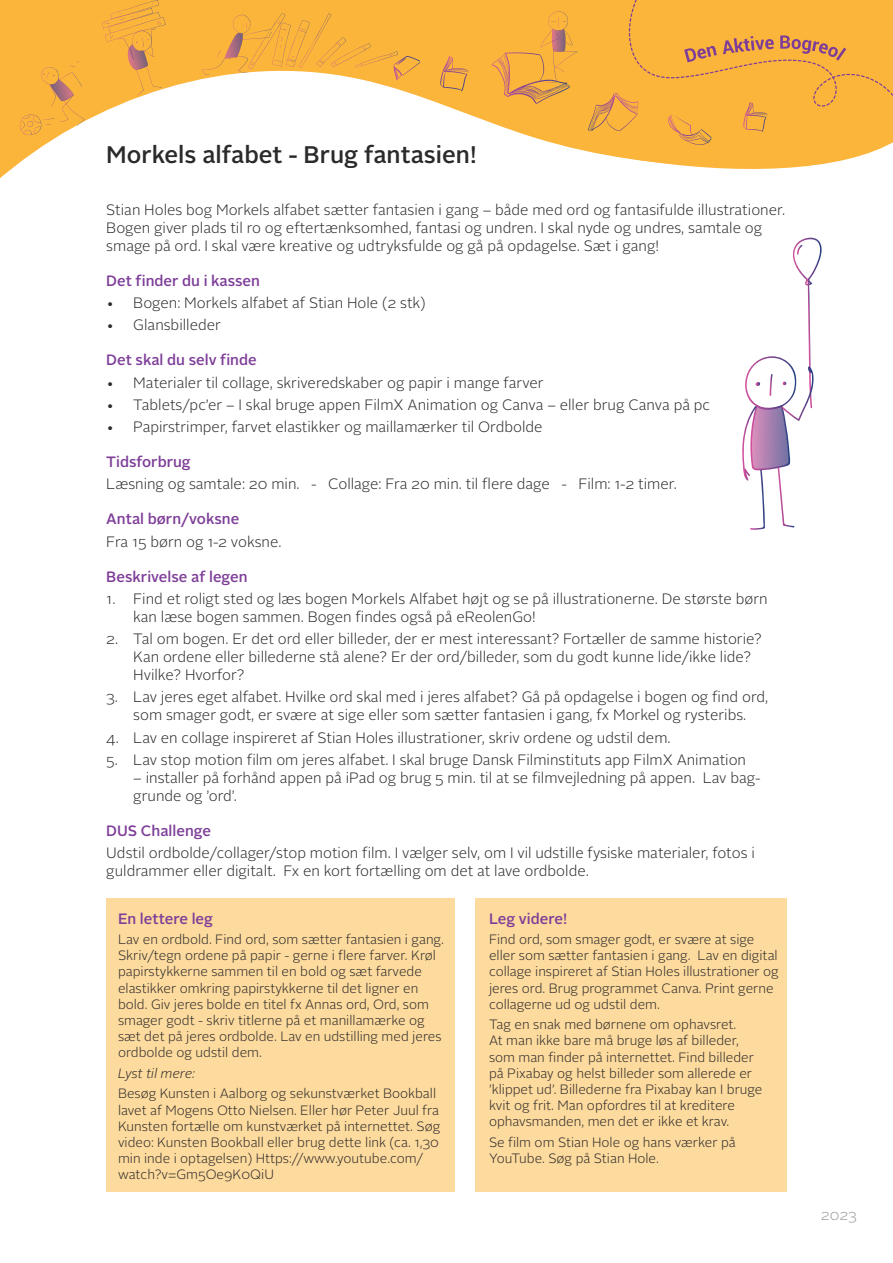
<style>
.page{position:relative;width:893px;height:1263px;background:#fff}
.page>*{position:absolute;margin:0;border:0;box-sizing:border-box;transform-origin:0 0}
.Overskrift_sort{font:500 24px "Alright Sans";color:#2b292a}
.Brødtekst{font:300 15px/18px "Alright Sans";color:#2b292a}
.Pink_underoverskrift{font:500 15px "Alright Sans";color:#7e3e98}
.Brødtekst-2{font:300 15px "Alright Sans";color:#999b9e}
.Tekst_gul_kasse{font:300 13.5px/16.2px "Alright Sans";color:#2b292a}
.Tekst_gul_kasse-2{font:italic 300 13.5px "Alright Sans";color:#2b292a}
</style>
<div class="page">
<svg style="left:0;top:0;width:588px;height:178px"></svg>
<svg style="left:102px;top:0;width:64px;height:96px;background:#f4af44"></svg>
<svg style="left:440px;top:56px;width:29px;height:35px"></svg>
<svg style="left:491px;top:11px;width:87px;height:93px;background:#f1ab42"></svg>
<svg style="left:19px;top:61px;width:65px;height:74px;background:#f4b147"></svg>
<svg style="left:202px;top:13px;width:218px;height:67px;background:#f7b64b"></svg>
<svg style="left:638px;top:160px;width:205px;height:9px;fill:#fcb53b"></svg>
<svg style="left:588px;top:0;width:305px;height:160px;background:#f7b140"></svg>
<div style="left:106px;top:898px;width:349px;height:294px;background:#fdda9d"></div>
<div style="left:475px;top:898px;width:312px;height:294px;background:#fdda9d"></div>
<svg style="left:742px;top:238px;width:80px;height:292px"></svg>
<h4 class="Overskrift_sort" style="left:106px;top:138px;width:372px">Morkels alfabet - Brug fantasien!</h4>
<p class="Brødtekst" style="left:106px;top:201px;width:680px">Stian Holes bog Morkels alfabet sætter fantasien i gang – både med ord og fantasifulde illustrationer.<br>Bogen giver plads til ro og eftertænksomhed, fantasi og undren. I skal nyde og undres, samtale og smage på ord. I skal være kreative og udtryksfulde og gå på opdagelse. Sæt i gang!</p>
<h5 class="Pink_underoverskrift" style="left:106px;top:270px;width:155px">Det finder du i kassen</h5>
<p class="Brødtekst" style="left:106px;top:294px;width:321px">• Bogen: Morkels alfabet af Stian Hole (2 stk)</p>
<p class="Brødtekst" style="left:106px;top:316px;width:116px">• Glansbilleder</p>
<h5 class="Pink_underoverskrift" style="left:106px;top:350px;width:152px">Det skal du selv finde</h5>
<p class="Brødtekst" style="left:106px;top:374px;width:439px">• Materialer til collage, skriveredskaber og papir i mange farver</p>
<p class="Brødtekst" style="left:106px;top:396px;width:605px">• Tablets/pc’er – I skal bruge appen FilmX Animation og Canva – eller brug Canva på pc</p>
<p class="Brødtekst" style="left:106px;top:418px;width:438px">• Papirstrimper, farvet elastikker og maillamærker til Ordbolde</p>
<h5 class="Pink_underoverskrift" style="left:106px;top:452px;width:86px">Tidsforbrug</h5>
<p class="Brødtekst" style="left:106px;top:475px;width:572px">Læsning og samtale: 20 min. - Collage: Fra 20 min. til flere dage - Film: 1-2 timer.</p>
<h5 class="Pink_underoverskrift" style="left:106px;top:509px;width:135px">Antal børn/voksne</h5>
<p class="Brødtekst" style="left:106px;top:533px;width:177px">Fra 15 børn og 1-2 voksne.</p>
<h5 class="Pink_underoverskrift" style="left:106px;top:566px;width:143px">Beskrivelse af legen</h5>
<p class="Brødtekst" style="left:133px;top:590px;width:636px;text-indent:-27px">1. Find et roligt sted og læs bogen Morkels Alfabet højt og se på illustrationerne. De største børn kan læse bogen sammen. Bogen findes også på eReolenGo!</p>
<p class="Brødtekst" style="left:133px;top:630px;width:630px;text-indent:-27px">2. Tal om bogen. Er det ord eller billeder, der er mest interessant? Fortæller de samme historie?<br>Kan ordene eller billederne stå alene? Er der ord/billeder, som du godt kunne lide/ikke lide?<br>Hvilke? Hvorfor?</p>
<p class="Brødtekst" style="left:106px;top:688px;width:663px;text-align:center">3. Lav jeres eget alfabet. Hvilke ord skal med i jeres alfabet? Gå på opdagelse i bogen og find ord, som smager godt, er svære at sige eller som sætter fantasien i gang, fx Morkel og rysteribs.</p>
<p class="Brødtekst" style="left:106px;top:729px;width:566px">4. Lav en collage inspireret af Stian Holes illustrationer, skriv ordene og udstil dem.</p>
<p class="Brødtekst" style="left:106px;top:751px;width:641px">5. Lav stop motion film om jeres alfabet. I skal bruge Dansk Filminstituts app FilmX Animation</p>
<p class="Brødtekst" style="left:133px;top:769px;width:629px">– installer på forhånd appen på iPad og brug 5 min. til at se filmvejledning på appen. Lav bag&shy;grunde og ’ord’.</p>
<h5 class="Pink_underoverskrift" style="left:106px;top:820px;width:106px">DUS Challenge</h5>
<p class="Brødtekst" style="left:106px;top:844px;width:650px">Udstil ordbolde/collager/stop motion film. I vælger selv, om I vil udstille fysiske materialer, fotos i guldrammer eller digitalt. Fx en kort fortælling om det at lave ordbolde.</p>
<h5 class="Pink_underoverskrift" style="left:118px;top:908px;width:96px">En lettere leg</h5>
<h6 class="Tekst_gul_kasse" style="left:118px;top:931px;width:328px">Lav en ordbold. Find ord, som sætter fantasien i gang.<br>Skriv/tegn ordene på papir - gerne i flere farver. Krøl papirstykkerne sammen til en bold og sæt farvede elastikker omkring papirstykkerne til det ligner en bold. Giv jeres bolde en titel fx Annas ord, Ord, som smager godt - skriv titlerne på et manillamærke og sæt det på jeres ordbolde. Lav en udstilling med jeres ordbolde og udstil dem.</h6>
<h6 class="Tekst_gul_kasse-2" style="left:118px;top:1064px;width:79px">Lyst til mere:</h6>
<h6 class="Tekst_gul_kasse" style="left:118px;top:1086px;width:324px">Besøg Kunsten i Aalborg og sekunstværket Bookball lavet af Mogens Otto Nielsen. Eller hør Peter Juul fra Kunsten fortælle om kunstværket på internettet. Søg video: Kunsten Bookball eller brug dette link (ca. 1,30 min inde i optagelsen) Https://www.youtube.com/ watch?v=Gm5Oe9K0QiU</h6>
<h5 class="Pink_underoverskrift" style="left:489px;top:908px;width:80px">Leg videre!</h5>
<h6 class="Tekst_gul_kasse" style="left:489px;top:931px;width:291px">Find ord, som smager godt, er svære at sige eller som sætter fantasien i gang. Lav en digital collage inspireret af Stian Holes illustrationer og jeres ord. Brug programmet Canva. Print gerne collagerne ud og udstil dem.</h6>
<h6 class="Tekst_gul_kasse" style="left:489px;top:1017px;width:275px">Tag en snak med børnene om ophavsret.<br>At man ikke bare må bruge løs af billeder, som man finder på internettet. Find billeder på Pixabay og helst billeder som allerede er ’klippet ud’. Billederne fra Pixabay kan I bruge kvit og frit. Man opfordres til at kreditere ophavsmanden, men det er ikke et krav.</h6>
<h6 class="Tekst_gul_kasse" style="left:489px;top:1134px;width:248px">Se film om Stian Hole og hans værker på<br>YouTube. Søg på Stian Hole.</h6>
<p class="Brødtekst-2" style="left:821px;top:1205px;width:37px">2023</p>
</div>
